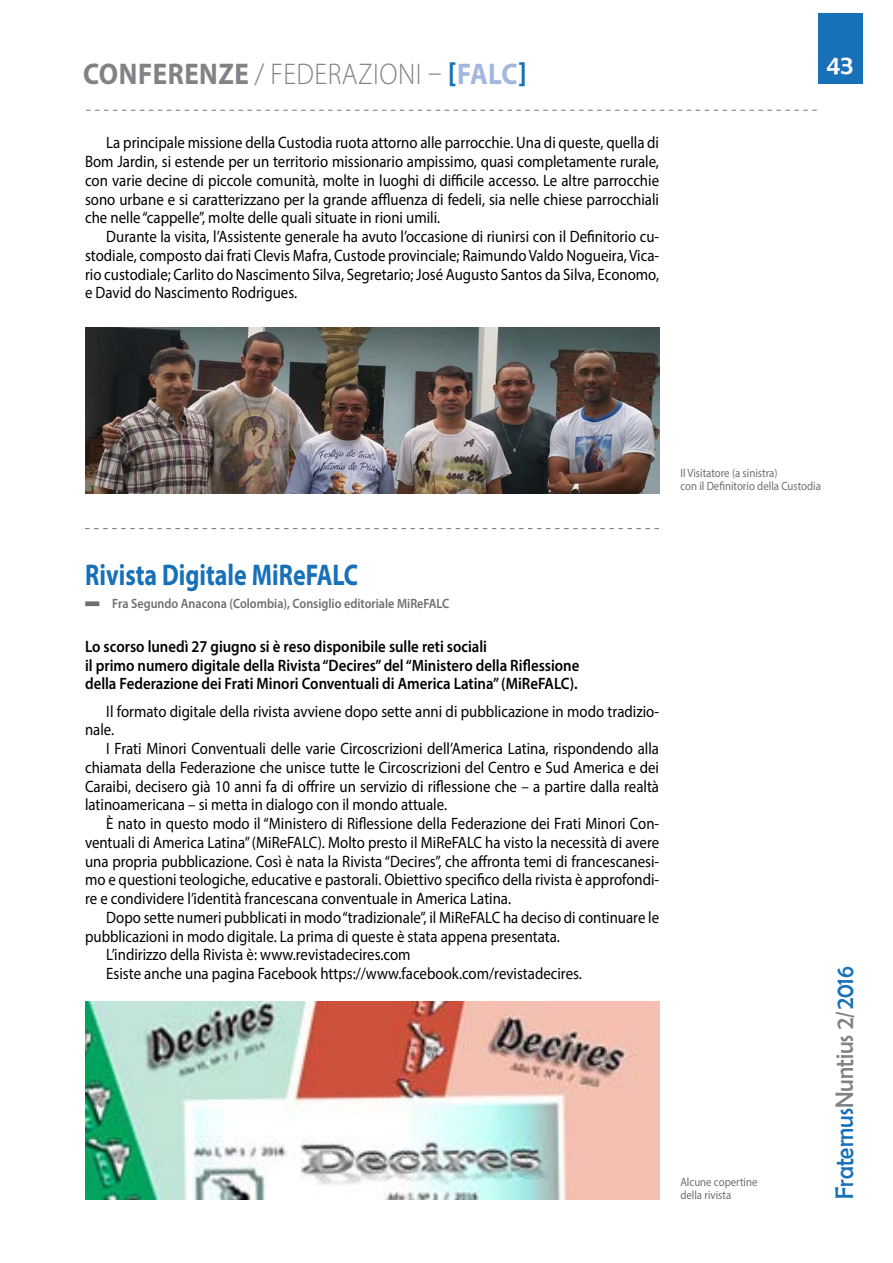
<style>
.page{position:relative;width:893px;height:1263px;background:#fff}
.page>*{position:absolute;margin:0;border:0;box-sizing:border-box;transform-origin:0 0}
.t1{font:700 30px "Myriad Pro";color:#1870b8;scale:.8 1}
.t2{font:300 30px "Myriad Pro";letter-spacing:.02em;color:#808285;scale:.9 1}
.t3{font:700 30px "Myriad Pro";color:#808285;scale:.9 1}
.t4{font:27px "Berlin Sans FB";color:#fff}
.t5{font:25.5px "Berlin Sans FB";color:#1870b8;scale:.9 1}
.t6{font:16.5px/18.8px "Myriad Pro";color:#000;text-align:justify;scale:.9 1}
.t7{font:600 16.5px/18.8px "Myriad Pro";color:#000;scale:.9 1}
.t8{font:600 13.5px "Myriad Pro";color:#6d6e71;scale:.9 1}
.t9{font:12px/13.5px "Myriad Pro";color:#6d6e71;scale:.9 1}
.s1{font-weight:700;color:#1870b8}
.s2{font-weight:700;color:#a3b7de}
.s3{color:#808285}
</style>
<div class="page">
<svg style="left:86px;top:110px;width:731px;height:1px"></svg>
<div style="left:818px;top:14px;width:44px;height:70px;background:#1870b8"></div>
<img style="left:85px;top:327px;width:574px;height:166px">
<svg style="left:85px;top:528px;width:574px;height:1px"></svg>
<img style="left:85px;top:1001px;width:574px;height:198px">
<h1 class="t3" style="left:83px;top:54px;width:20px">CONFERENZE</h1>
<h1 class="t2" style="left:255px;top:56px;width:304px">/ FEDERAZION I – <span class="s1">[</span><span class="s2">FALC</span><span class="s1">]</span></h1>
<p class="t6" style="left:85px;top:133px;width:639px;text-indent:21px">La principale missione della Custodia ruota attorno alle parrocchie. Una di queste, quella di Bom Jardin, si estende per un territorio missionario ampissimo, quasi completamente rurale, con varie decine di piccole comunità, molte in luoghi di difficile accesso. Le altre parrocchie sono urbane e si caratterizzano per la grande affluenza di fedeli, sia nelle chiese parrocchiali che nelle “cappelle”, molte delle quali situate in rioni umili.</p>
<p class="t6" style="left:85px;top:227px;width:639px;text-indent:21px">Durante la visita, l’Assistente generale ha avuto l’occasione di riunirsi con il Definitorio cu&shy;stodiale, composto dai frati Clevis Mafra, Custode provinciale; Raimundo Valdo Nogueira, Vica&shy;rio custodiale; Carlito do Nascimento Silva, Segretario; José Augusto Santos da Silva, Economo, e David do Nascimento Rodrigues.</p>
<h2 class="t4" style="left:827px;top:49px;width:28px">43</h2>
<p class="t9" style="left:680px;top:466px;width:158px">Il Visitatore (a sinistra)<br>con il Definitorio della Custodia</p>
<h1 class="t1" style="left:85px;top:555px;width:343px">RIVISTA DIGITALE MIREFALC</h1>
<p class="t8" style="left:112px;top:594px;width:376px">Fra Segundo Anacona (Colombia), Consiglio editoriale MiReFALC</p>
<p class="t7" style="left:85px;top:636px;width:551px">Lo scorso lunedì 27 giugno si è reso disponibile sulle reti sociali<br>il primo numero digitale della Rivista “Decires” del “Ministero della Riflessione della Federazione dei Frati Minori Conventuali di America Latina” (MiReFALC).</p>
<p class="t6" style="left:85px;top:701px;width:639px;text-indent:21px">Il formato digitale della rivista avviene dopo sette anni di pubblicazione in modo tradizio&shy;nale.</p>
<p class="t6" style="left:85px;top:739px;width:639px;text-indent:21px">I Frati Minori Conventuali delle varie Circoscrizioni dell’America Latina, rispondendo alla chiamata della Federazione che unisce tutte le Circoscrizioni del Centro e Sud America e dei Caraibi, decisero già 10 anni fa di offrire un servizio di riflessione che – a partire dalla realtà latinoamericana – si metta in dialogo con il mondo attuale.</p>
<p class="t6" style="left:85px;top:814px;width:639px;text-indent:21px">È nato in questo modo il “Ministero di Riflessione della Federazione dei Frati Minori Con&shy;ventuali di America Latina” (MiReFALC). Molto presto il MiReFALC ha visto la necessità di avere una propria pubblicazione. Così è nata la Rivista “Decires”, che affronta temi di francescanesi&shy;mo e questioni teologiche, educative e pastorali. Obiettivo specifico della rivista è approfondi&shy;re e condividere l’identità francescana conventuale in America Latina.</p>
<p class="t6" style="left:106px;top:908px;width:616px">Dopo sette numeri pubblicati in modo “tradizionale”, il MiReFALC ha deciso di continuare le</p>
<p class="t6" style="left:85px;top:926px;width:529px">pubblicazioni in modo digitale. La prima di queste è stata appena presentata.</p>
<p class="t6" style="left:106px;top:945px;width:340px">L’indirizzo della Rivista è: www.revistadecires.com</p>
<p class="t6" style="left:106px;top:964px;width:530px">Esiste anche una pagina Facebook https://www.facebook.com/revistadecires.</p>
<p class="t9" style="left:680px;top:1175px;width:87px">Alcune copertine della rivista</p>
<h3 class="t5" style="left:830px;top:1199px;width:260px;rotate:-90deg">Fraternus<span class="s3">Nuntius 2/</span>2016</h3>
</div>
